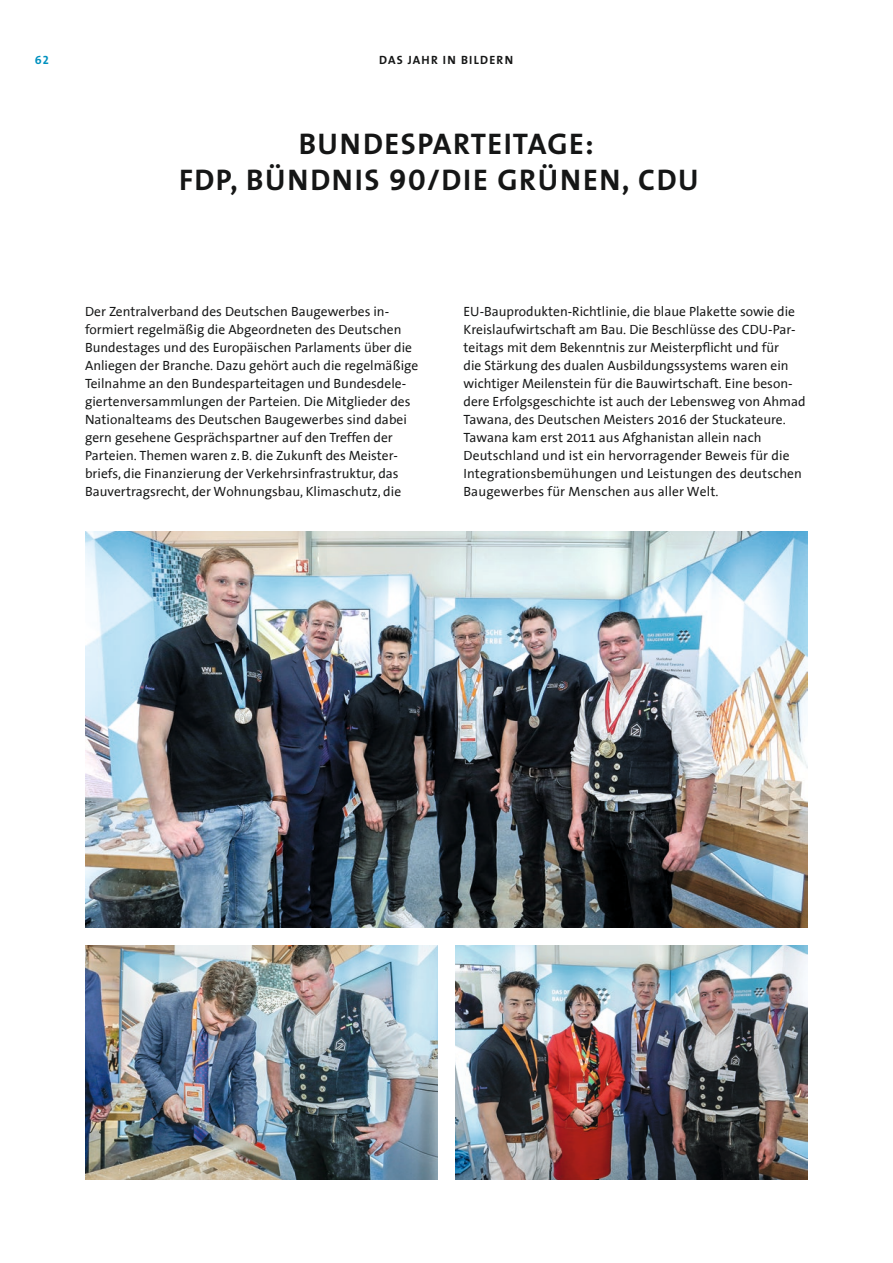
<style>
.page{position:relative;width:893px;height:1263px;background:#fff}
.page>*{position:absolute;margin:0;border:0;box-sizing:border-box;transform-origin:0 0}
.t1{font:30px/36px "The Sans Bold Caps";letter-spacing:.05em;color:#151616;text-align:center}
.t2{font:13.5px/18px "The Sans Office";color:#151616}
.t3{font:12px "The Sans Bold Caps";color:#151616}
.t4{font:12px "The Sans Bold Caps";color:#0091bf}
</style>
<div class="page">
<img style="left:85px;top:946px;width:352px;height:234px">
<img style="left:85px;top:532px;width:723px;height:396px">
<img style="left:455px;top:946px;width:353px;height:234px">
<p class="t4" style="left:35px;top:50px;width:16px">62</p>
<p class="t3" style="left:379px;top:50px;width:8px">DASJAHRINBILDERN</p>
<h1 class="t1" style="left:179px;top:125px;width:521px">BUNDESPARTEITAGE:<br>FDP, BÜNDNIS 90/DIE GRÜNEN, CDU</h1>
<p class="t2" style="left:85px;top:303px;width:335px">Der Zentralverband des Deutschen Baugewerbes in&shy;formiert regelmäßig die Abgeordneten des Deutschen Bundestages und des Europäischen Parlaments über die Anliegen der Branche. Dazu gehört auch die regelmäßige Teilnahme an den Bundesparteitagen und Bundesdele&shy;giertenversammlungen der Parteien. Die Mitglieder des Nationalteams des Deutschen Baugewerbes sind dabei gern gesehene Gesprächspartner auf den Treffen der Parteien. Themen waren z.B. die Zukunft des Meister&shy;briefs, die Finanzierung der Verkehrsinfrastruktur, das Bauvertragsrecht, der Wohnungsbau, Klimaschutz, die</p>
<p class="t2" style="left:463px;top:303px;width:344px">EU-Bauprodukten-Richtlinie, die blaue Plakette sowie die Kreislaufwirtschaft am Bau. Die Beschlüsse des CDU-Par&shy;teitags mit dem Bekenntnis zur Meisterpflicht und für<br>die Stärkung des dualen Ausbildungssystems waren ein wichtiger Meilenstein für die Bauwirtschaft. Eine beson&shy;dere Erfolgsgeschichte ist auch der Lebensweg von Ahmad Tawana, des Deutschen Meisters 2016 der Stuckateure.<br>Tawana kam erst 2011 aus Afghanistan allein nach Deutschland und ist ein hervorragender Beweis für die Integrationsbemühungen und Leistungen des deutschen Baugewerbes für Menschen aus aller Welt.</p>
</div>
